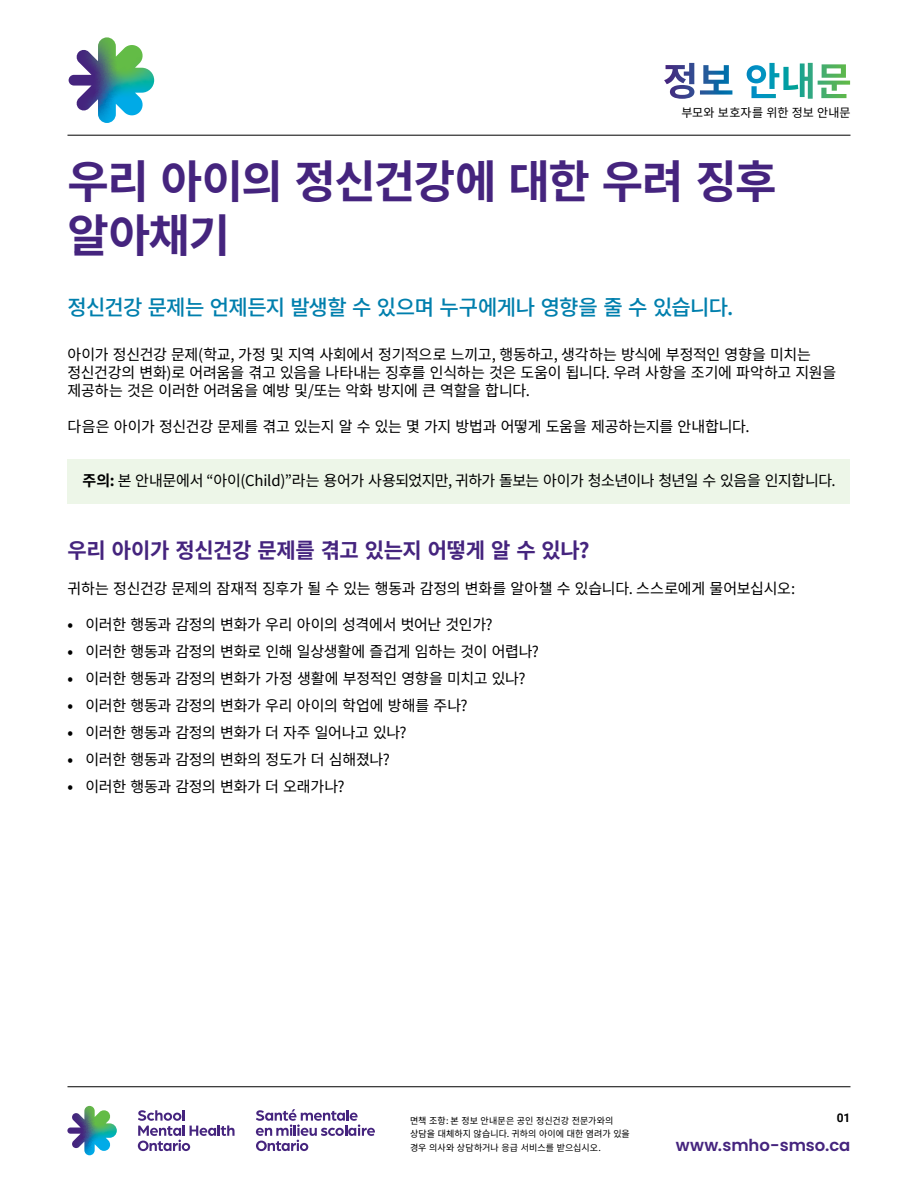
<style>
.page{position:relative;width:918px;height:1188px;background:#fff}
.page>*{position:absolute;margin:0;border:0;box-sizing:border-box;transform-origin:0 0}
.t1{font:700 45px/54px "Noto Sans KR";letter-spacing:-.03em;color:#45247e}
.Dek{font:500 21px "Noto Sans KR";letter-spacing:-.03em;color:#007fad}
.t2{font:700 21px "Noto Sans KR";letter-spacing:-.015em;color:#45247e}
.t3{font:600 16.5px "Poppins";color:#45247e}
.Body_Copy{font:15px/18px "Noto Sans KR";letter-spacing:-.02em;color:#000}
.Bullets_-_Start{font:15px "Noto Sans KR";letter-spacing:-.02em;color:#000}
.Callout_-_Green{font:15px "Noto Sans KR";letter-spacing:-.03em;color:#000}
.Bullets_-_End{font:15px "Noto Sans KR";letter-spacing:-.02em;color:#000}
.t4{font:12px "Noto Sans KR";letter-spacing:.015em;color:#000}
.t5{font:700 12px "Roboto";color:#000}
.t6{font:9px/13.5px "Noto Sans KR";letter-spacing:.01em;color:#000}
.s1{font-weight:700}
</style>
<div class="page">
<div style="left:68px;top:459px;width:782px;height:45px;background:#edf6e8"></div>
<svg style="left:69px;top:37px;width:85px;height:86px"></svg>
<svg style="left:664px;top:63px;width:186px;height:36px"></svg>
<hr style="left:68px;top:135px;width:782px;height:1px;background:#000">
<hr style="left:68px;top:1086px;width:782px;height:1px;background:#000">
<svg style="left:67px;top:1106px;width:50px;height:49px"></svg>
<svg style="left:256px;top:1109px;width:119px;height:42px"></svg>
<svg style="left:138px;top:1110px;width:97px;height:41px"></svg>
<p class="t4" style="left:681px;top:106px;width:171px">부모와 보호자를 위한 정보 안내문</p>
<h1 class="t1" style="left:68px;top:155px;width:711px">우리 아이의 정신건강에 대한 우려 징후 알아채기</h1>
<p class="Dek" style="left:68px;top:295px;width:667px">정신건강 문제는 언제든지 발생할 수 있으며 누구에게나 영향을 줄 수 있습니다.</p>
<p class="Body_Copy" style="left:68px;top:346px;width:770px">아이가 정신건강 문제(학교, 가정 및 지역 사회에서 정기적으로 느끼고, 행동하고, 생각하는 방식에 부정적인 영향을 미치는 정신건강의 변화)로 어려움을 겪고 있음을 나타내는 징후를 인식하는 것은 도움이 됩니다. 우려 사항을 조기에 파악하고 지원을 제공하는 것은 이러한 어려움을 예방 및/또는 악화 방지에 큰 역할을 합니다.</p>
<p class="Body_Copy" style="left:68px;top:418px;width:684px">다음은 아이가 정신건강 문제를 겪고 있는지 알 수 있는 몇 가지 방법과 어떻게 도움을 제공하는지를 안내합니다.</p>
<p class="Callout_-_Green" style="left:82px;top:472px;width:755px"><span class="s1">주의:</span> 본 안내문에서 “아이(Child)”라는 용어가 사용되었지만, 귀하가 돌보는 아이가 청소년이나 청년일 수 있음을 인지합니다.</p>
<h2 class="t2" style="left:68px;top:538px;width:524px">우리 아이가 정신건강 문제를 겪고 있는지 어떻게 알 수 있나?</h2>
<p class="Body_Copy" style="left:68px;top:580px;width:729px">귀하는 정신건강 문제의 잠재적 징후가 될 수 있는 행동과 감정의 변화를 알아챌 수 있습니다. 스스로에게 물어보십시오:</p>
<p class="Bullets_-_Start" style="left:68px;top:616px;width:427px"><span class="s1">•</span> 이러한 행동과 감정의 변화가 우리 아이의 성격에서 벗어난 것인가?</p>
<p class="Bullets_-_Start" style="left:68px;top:643px;width:473px"><span class="s1">•</span> 이러한 행동과 감정의 변화로 인해 일상생활에 즐겁게 임하는 것이 어렵나?</p>
<p class="Bullets_-_Start" style="left:68px;top:670px;width:460px"><span class="s1">•</span> 이러한 행동과 감정의 변화가 가정 생활에 부정적인 영향을 미치고 있나?</p>
<p class="Bullets_-_Start" style="left:68px;top:697px;width:402px"><span class="s1">•</span> 이러한 행동과 감정의 변화가 우리 아이의 학업에 방해를 주나?</p>
<p class="Bullets_-_Start" style="left:68px;top:724px;width:341px"><span class="s1">•</span> 이러한 행동과 감정의 변화가 더 자주 일어나고 있나?</p>
<p class="Bullets_-_Start" style="left:68px;top:751px;width:324px"><span class="s1">•</span> 이러한 행동과 감정의 변화의 정도가 더 심해졌나?</p>
<p class="Bullets_-_End" style="left:68px;top:778px;width:279px"><span class="s1">•</span> 이러한 행동과 감정의 변화가 더 오래가나?</p>
<p class="t6" style="left:410px;top:1114px;width:221px">면책 조항: 본 정보 안내문은 공인 정신건강 전문가와의 상담을 대체하지 않습니다. 귀하의 아이에 대한 염려가 있을 경우 의사와 상담하거나 응급 서비스를 받으십시오.</p>
<p class="t5" style="left:837px;top:1109px;width:15px">01</p>
<p class="t3" style="left:676px;top:1135px;width:176px">www.smho-smso.ca</p>
</div>
